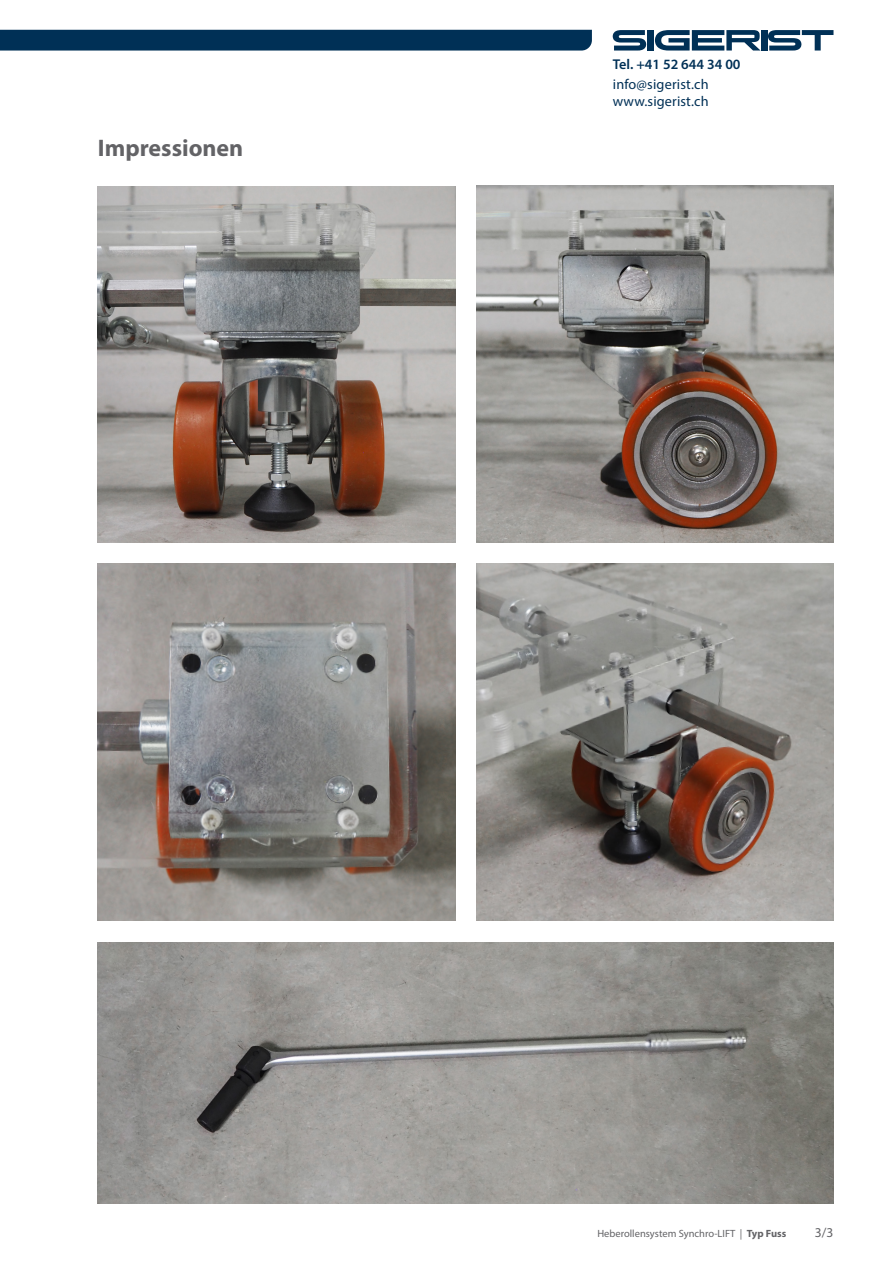
<style>
.page{position:relative;width:893px;height:1263px;background:#fff}
.page>*{position:absolute;margin:0;border:0;box-sizing:border-box;transform-origin:0 0}
.t1{font:700 24px "Myriad Pro";color:#636366}
.t2{font:14.25px/17.1px "Myriad Pro";letter-spacing:.015em;color:#003056}
.t3{font:600 14.25px "Myriad Pro";color:#003056}
.t4{font:13.5px "Myriad Pro";color:#636366}
.t5{font:10.5px "Myriad Pro";color:#636366}
.s1{font-weight:700}
</style>
<div class="page">
<div style="left:0;top:30px;width:592px;height:21px;background:#003056"></div>
<svg style="left:613px;top:30px;width:33px;height:21px"></svg>
<div style="left:647px;top:30px;width:7px;height:21px;background:#003056"></div>
<svg style="left:655px;top:30px;width:106px;height:21px"></svg>
<svg style="left:768px;top:30px;width:65px;height:21px"></svg>
<div style="left:761px;top:30px;width:6px;height:21px;background:#003056"></div>
<img style="left:98px;top:564px;width:357px;height:357px">
<img style="left:98px;top:942px;width:735px;height:261px">
<img style="left:476px;top:564px;width:357px;height:357px">
<img style="left:476px;top:185px;width:357px;height:357px">
<img style="left:98px;top:186px;width:357px;height:356px">
<h1 class="t1" style="left:98px;top:132px;width:147px">Impressionen</h1>
<h2 class="t3" style="left:613px;top:55px;width:129px">Tel. +41 52 644 34 00</h2>
<h2 class="t2" style="left:613px;top:75px;width:97px">info@sigerist.ch www.sigerist.ch</h2>
<p class="t5" style="left:597px;top:1227px;width:190px">Heberollensystem Synchro-LIFT | <span class="s1">Typ Fuss</span></p>
<p class="t4" style="left:815px;top:1224px;width:20px">3/3</p>
</div>
